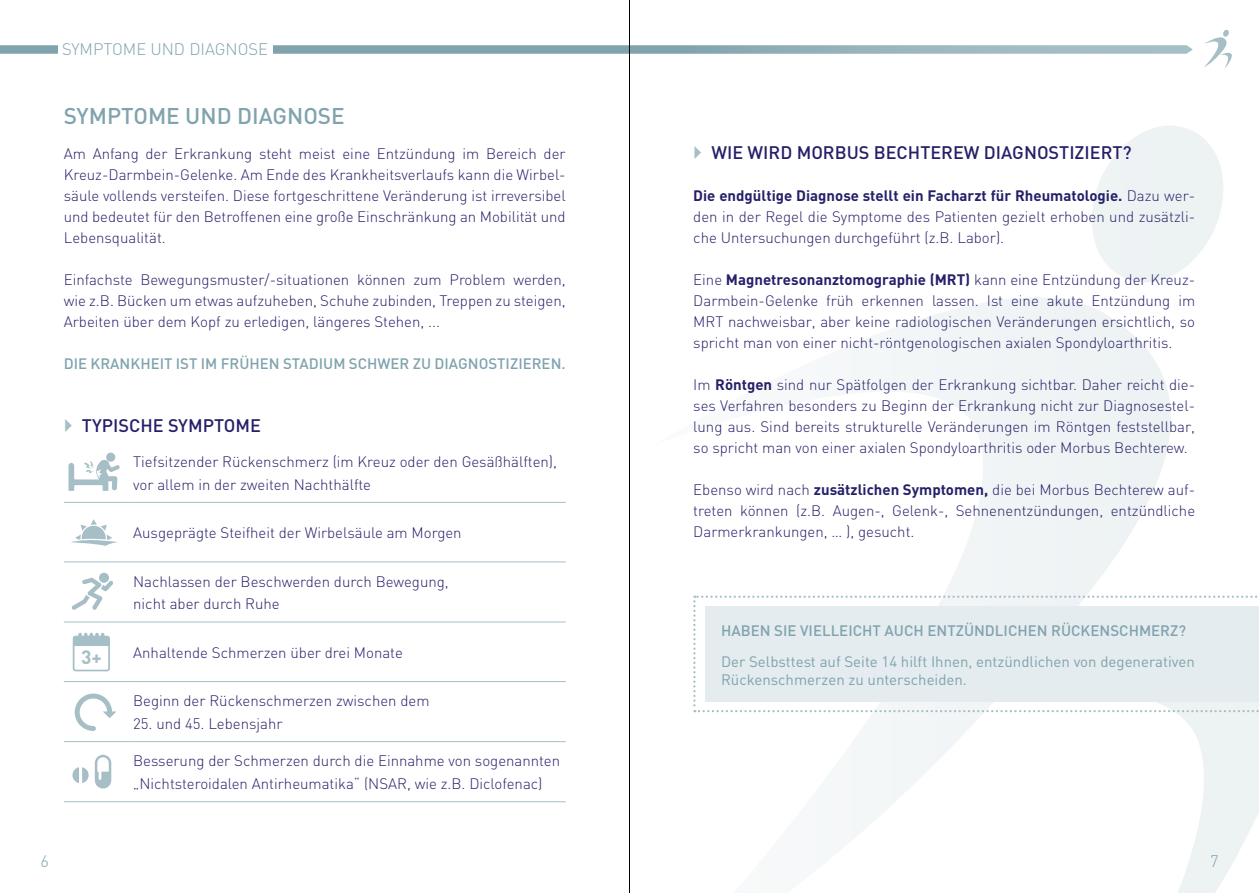
<style>
.page{position:relative;width:1259px;height:893px;background:#fff}
.page>*{position:absolute;margin:0;border:0;box-sizing:border-box;transform-origin:0 0}
.t1{font:500 22.5px "DIN";color:#80a3ae}
.t2{font:700 19.05px "DIN";color:#a6bec6}
.t3{font:500 18px "DIN";color:#252069}
.t4{font:300 16.5px "DIN";color:#80a3ae}
.t5{font:300 15px/21px "DIN";color:#252069;text-align:justify}
.t6{font:500 15px "DIN";color:#80a3ae}
.t7{font:15px/18px "DIN";color:#80a3ae}
.s1{font-weight:700}
</style>
<div class="page">
<svg style="left:1204px;top:29px;width:28px;height:40px"></svg>
<svg style="left:694px;top:297px;width:563px;height:543px"></svg>
<svg style="left:1021px;top:712px;width:238px;height:181px"></svg>
<svg style="left:1092px;top:126px;width:131px;height:156px"></svg>
<svg style="left:0;top:45px;width:1192px;height:9px;background:#93b1ba"></svg>
<div style="left:58px;top:42px;width:214px;height:13px;background:#fff"></div>
<hr style="left:64px;top:502px;width:69px;height:1px;background:#a6bec6">
<hr style="left:133px;top:502px;width:433px;height:1px;background:#a6bec6">
<hr style="left:64px;top:561px;width:69px;height:1px;background:#a6bec6">
<hr style="left:133px;top:561px;width:433px;height:1px;background:#a6bec6">
<hr style="left:64px;top:622px;width:69px;height:1px;background:#a6bec6">
<hr style="left:133px;top:622px;width:433px;height:1px;background:#a6bec6">
<hr style="left:64px;top:681px;width:69px;height:1px;background:#a6bec6">
<hr style="left:133px;top:681px;width:433px;height:1px;background:#a6bec6">
<hr style="left:64px;top:741px;width:69px;height:1px;background:#a6bec6">
<hr style="left:133px;top:741px;width:433px;height:1px;background:#a6bec6">
<hr style="left:64px;top:801px;width:69px;height:1px;background:#a6bec6">
<hr style="left:133px;top:801px;width:433px;height:1px;background:#a6bec6">
<svg style="left:71px;top:519px;width:47px;height:27px"></svg>
<div style="left:99px;top:573px;width:10px;height:10px;background:#a6bec6;border-radius:50%"></div>
<svg style="left:71px;top:578px;width:42px;height:32px"></svg>
<svg style="left:693px;top:596px;width:566px;height:116px"></svg>
<svg style="left:73px;top:633px;width:37px;height:38px"></svg>
<svg style="left:95px;top:755px;width:16px;height:33px"></svg>
<svg style="left:72px;top:767px;width:17px;height:16px"></svg>
<svg style="left:68px;top:452px;width:52px;height:39px"></svg>
<svg style="left:75px;top:694px;width:41px;height:37px"></svg>
<hr style="left:629px;top:0;width:1px;height:893px;background:#000">
<p class="t4" style="left:62px;top:39px;width:207px">SYMPTOME UND DIAGNOSE</p>
<h1 class="t1" style="left:64px;top:101px;width:282px">SYMPTOME UND DIAGNOSE</h1>
<p class="t5" style="left:64px;top:143px;width:503px">Am Anfang der Erkrankung steht meist eine Entzündung im Bereich der Kreuz-Darmbein-Gelenke. Am Ende des Krankheitsverlaufs kann die Wirbel&shy;säule vollends versteifen. Diese fortgeschrittene Veränderung ist irreversibel und bedeutet für den Betroffenen eine große Einschränkung an Mobilität und Lebensqualität.</p>
<p class="t5" style="left:64px;top:269px;width:503px">Einfachste Bewegungsmuster/-situationen können zum Problem werden, wie z.B. Bücken um etwas aufzuheben, Schuhe zubinden, Treppen zu steigen, Arbeiten über dem Kopf zu erledigen, längeres Stehen, ...</p>
<p class="t6" style="left:64px;top:354px;width:503px">DIE KRANKHEIT IST IM FRÜHEN STADIUM SCHWER ZU DIAGNOSTIZIEREN.</p>
<p class="t3" style="left:82px;top:414px;width:180px">TYPISCHE SYMPTOME</p>
<p class="t5" style="left:133px;top:450px;width:425px;line-height:22.5px">Tiefsitzender Rückenschmerz (im Kreuz oder den Gesäßhälften), vor allem in der zweiten Nachthälfte</p>
<p class="t5" style="left:133px;top:522px;width:330px">Ausgeprägte Steifheit der Wirbelsäule am Morgen</p>
<p class="t5" style="left:133px;top:570px;width:317px;line-height:22.5px">Nachlassen der Beschwerden durch Bewegung, nicht aber durch Ruhe</p>
<p class="t5" style="left:133px;top:642px;width:271px">Anhaltende Schmerzen über drei Monate</p>
<p class="t5" style="left:133px;top:690px;width:298px">Beginn der Rückenschmerzen zwischen dem</p>
<p class="t5" style="left:133px;top:713px;width:151px">25. und 45. Lebensjahr</p>
<p class="t5" style="left:133px;top:750px;width:428px;line-height:22.5px">Besserung der Schmerzen durch die Einnahme von sogenannten „Nichtsteroidalen Antirheumatika“ (NSAR, wie z.B. Diclofenac)</p>
<p class="t2" style="left:81px;top:645px;width:22px">3+</p>
<p class="t3" style="left:711px;top:141px;width:422px">WIE WIRD MORBUS BECHTEREW DIAGNOSTIZIERT?</p>
<p class="t5" style="left:693px;top:185px;width:503px"><span class="s1">Die endgültige Diagnose stellt ein Facharzt für Rheumatologie.</span> Dazu wer&shy;den in der Regel die Symptome des Patienten gezielt erhoben und zusätzli&shy;che Untersuchungen durchgeführt (z.B. Labor).</p>
<p class="t5" style="left:693px;top:269px;width:503px">Eine <span class="s1">Magnetresonanztomographie (MRT)</span> kann eine Entzündung der Kreuz-Darmbein-Gelenke früh erkennen lassen. Ist eine akute Entzündung im MRT nachweisbar, aber keine radiologischen Veränderungen ersichtlich, so spricht man von einer nicht-röntgenologischen axialen Spondyloarthritis.</p>
<p class="t5" style="left:693px;top:374px;width:503px">Im <span class="s1">Röntgen</span> sind nur Spätfolgen der Erkrankung sichtbar. Daher reicht die&shy;ses Verfahren besonders zu Beginn der Erkrankung nicht zur Diagnosestel&shy;lung aus. Sind bereits strukturelle Veränderungen im Röntgen feststellbar, so spricht man von einer axialen Spondyloarthritis oder Morbus Bechterew.</p>
<p class="t5" style="left:693px;top:479px;width:503px">Ebenso wird nach <span class="s1">zusätzlichen Symptomen,</span> die bei Morbus Bechterew auf&shy;treten können (z.B. Augen-, Gelenk-, Sehnenentzündungen, entzündliche Darmerkrankungen, … ), gesucht.</p>
<p class="t6" style="left:721px;top:621px;width:466px">HABEN SIE VIELLEICHT AUCH ENTZÜNDLICHEN RÜCKENSCHMERZ?</p>
<p class="t7" style="left:721px;top:652px;width:475px">Der Selbsttest auf Seite 14 hilft Ihnen, entzündlichen von degenerativen<br>Rückenschmerzen zu unterscheiden.</p>
<p class="t4" style="left:40px;top:850px;width:10px">6</p>
<p class="t4" style="left:1210px;top:850px;width:10px">7</p>
</div>
